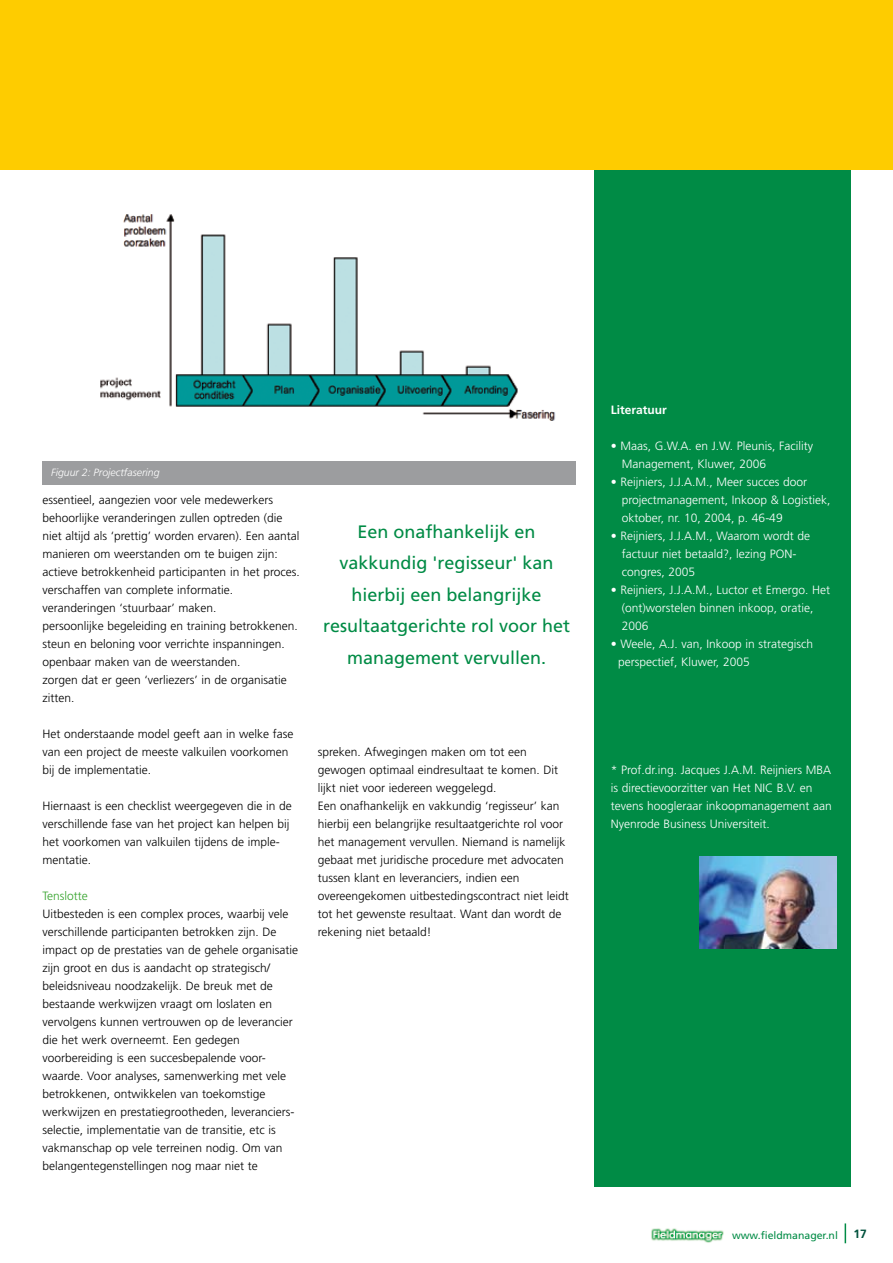
<style>
.page{position:relative;width:893px;height:1263px;background:#fff}
.page>*{position:absolute;margin:0;border:0;box-sizing:border-box;transform-origin:0 0}
.t1{font:18px/31.5px "Frutiger";color:#008b45;text-align:center}
.t2{font:300 12px/18px "Frutiger";color:#000}
.t3{font:300 12px/18px "Frutiger";color:#fff}
.t4{font:700 12px "Frutiger";color:#fff}
.t5{font:300 12px "Frutiger";color:#35a32c}
.t6{font:700 12px "Frutiger";color:#00513c}
.t7{font:italic 300 10.5px "Frutiger";color:#fff}
.t8{font:10.5px "Frutiger";color:#008b45}
</style>
<div class="page">
<svg style="left:845px;top:1223px;width:1px;height:20px"></svg>
<img style="left:651px;top:1228px;width:73px;height:15px">
<div style="left:594px;top:170px;width:256px;height:1016px;background:#008b45"></div>
<div style="left:0;top:0;width:893px;height:170px;background:#fecc00"></div>
<img style="left:699px;top:856px;width:138px;height:92px">
<img style="left:100px;top:214px;width:456px;height:207px">
<div style="left:43px;top:461px;width:533px;height:24px;background:#9c9d9f"></div>
<p class="t7" style="left:51px;top:467px;width:110px">Figuur 2: Projectfasering</p>
<p class="t2" style="left:43px;top:491px;width:259px">essentieel, aangezien voor vele medewerkers behoorlijke veranderingen zullen optreden (die niet altijd als ‘prettig’ worden ervaren). Een aantal manieren om weerstanden om te buigen zijn: actieve betrokkenheid participanten in het proces. verschaffen van complete informatie. veranderingen ‘stuurbaar’ maken.<br>persoonlijke begeleiding en training betrokkenen. steun en beloning voor verrichte inspanningen. openbaar maken van de weerstanden.<br>zorgen dat er geen ‘verliezers’ in de organisatie zitten.</p>
<p class="t2" style="left:43px;top:725px;width:253px">Het onderstaande model geeft aan in welke fase van een project de meeste valkuilen voorkomen bij de implementatie.</p>
<p class="t2" style="left:43px;top:797px;width:251px">Hiernaast is een checklist weergegeven die in de verschillende fase van het project kan helpen bij het voorkomen van valkuilen tijdens de imple&shy;mentatie.</p>
<p class="t5" style="left:43px;top:889px;width:47px">Tenslotte</p>
<p class="t2" style="left:43px;top:905px;width:257px">Uitbesteden is een complex proces, waarbij vele verschillende participanten betrokken zijn. De impact op de prestaties van de gehele organisatie zijn groot en dus is aandacht op strategisch/ beleidsniveau noodzakelijk. De breuk met de bestaande werkwijzen vraagt om loslaten en vervolgens kunnen vertrouwen op de leverancier die het werk overneemt. Een gedegen voorbereiding is een succesbepalende voor&shy;waarde. Voor analyses, samenwerking met vele betrokkenen, ontwikkelen van toekomstige werkwijzen en prestatiegrootheden, leveranciers&shy;selectie, implementatie van de transitie, etc is vakmanschap op vele terreinen nodig. Om van belangentegenstellingen nog maar niet te</p>
<h1 class="t1" style="left:323px;top:516px;width:249px">Een onafhankelijk en vakkundig 'regisseur' kan hierbij een belangrijke resultaatgerichte rol voor het management vervullen.</h1>
<p class="t2" style="left:318px;top:743px;width:252px">spreken. Afwegingen maken om tot een gewogen optimaal eindresultaat te komen. Dit lijkt niet voor iedereen weggelegd.<br>Een onafhankelijk en vakkundig ‘regisseur’ kan hierbij een belangrijke resultaatgerichte rol voor het management vervullen. Niemand is namelijk gebaat met juridische procedure met advocaten tussen klant en leveranciers, indien een overeengekomen uitbestedingscontract niet leidt tot het gewenste resultaat. Want dan wordt de rekening niet betaald!</p>
<p class="t4" style="left:611px;top:403px;width:58px">Literatuur</p>
<p class="t3" style="left:622px;top:437px;width:193px;text-indent:-11px">• Maas, G.W.A. en J.W. Pleunis, Facility<br>Management, Kluwer, 2006</p>
<p class="t3" style="left:622px;top:473px;width:210px;text-indent:-11px">• Reijniers, J.J.A.M., Meer succes door projectmanagement, Inkoop &amp; Logistiek, oktober, nr. 10, 2004, p. 46-49</p>
<p class="t3" style="left:622px;top:527px;width:190px;text-indent:-11px">• Reijniers, J.J.A.M., Waarom wordt de factuur niet betaald?, lezing PON&shy;congres, 2005</p>
<p class="t3" style="left:622px;top:581px;width:210px;text-indent:-11px">• Reijniers, J.J.A.M., Luctor et Emergo. Het (ont)worstelen binnen inkoop, oratie,<br>2006</p>
<p class="t3" style="left:618px;top:635px;width:197px;text-indent:-7px">• Weele, A.J. van, Inkoop in strategisch perspectief, Kluwer, 2005</p>
<p class="t3" style="left:611px;top:761px;width:223px">* Prof.dr.ing. Jacques J.A.M. Reijniers MBA is directievoorzitter van Het NIC B.V. en tevens hoogleraar inkoopmanagement aan Nyenrode Business Universiteit.</p>
<p class="t8" style="left:732px;top:1229px;width:107px">www.fieldmanager.nl</p>
<p class="t6" style="left:853px;top:1227px;width:15px">17</p>
</div>
